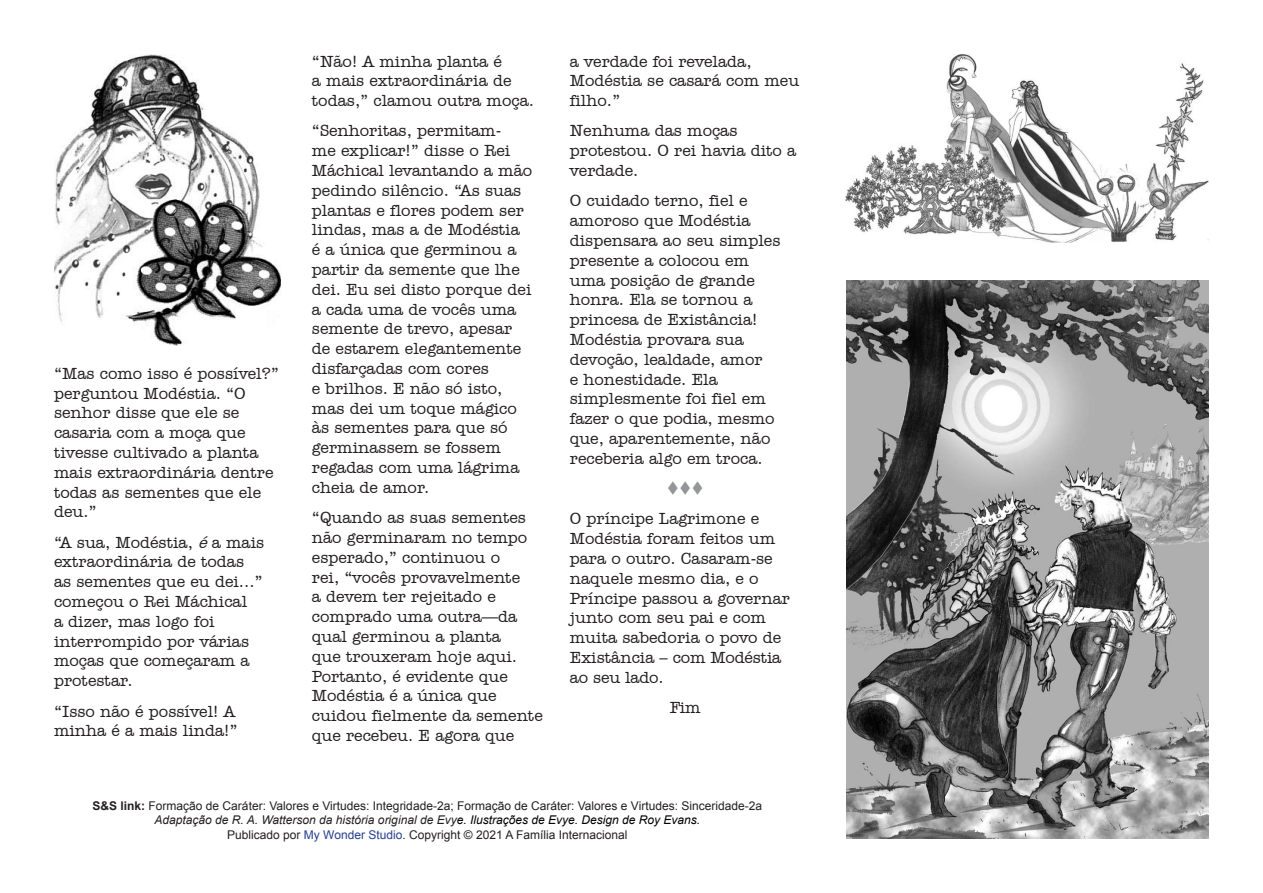
<style>
.page{position:relative;width:1263px;height:893px;background:#fff}
.page>*{position:absolute;margin:0;border:0;box-sizing:border-box;transform-origin:0 0}
.t1{font:500 16.5px/19.8px "Amer Typewriter IT Cby BT";color:#231f20}
.t2{font:16.5px "Wingdings";color:#939598}
.t3{font:12px/14.4px "Arial";color:#231f20;text-align:center}
.s1{font-style:italic}
.s2{font-weight:700}
.s3{font-style:italic;color:#000}
.s4{color:#253f8e}
</style>
<div class="page">
<img style="left:54px;top:54px;width:226px;height:291px">
<img style="left:846px;top:54px;width:363px;height:188px">
<img style="left:846px;top:280px;width:363px;height:559px">
<p class="t1" style="left:54px;top:363px;width:226px">“Mas como isso é possível?” perguntou Modéstia. “O senhor disse que ele se casaria com a moça que tivesse cultivado a planta mais extraordinária dentre todas as sementes que ele deu.”</p>
<p class="t1" style="left:54px;top:532px;width:212px">“A sua, Modéstia, <span class="s1">é</span>a mais extraordinária de todas as sementes que eu dei...” começou o Rei Máchical<br>a dizer, mas logo foi interrompido por várias moças que começaram a protestar.</p>
<p class="t1" style="left:54px;top:701px;width:185px">“Isso não é possível! A minha é a mais linda!”</p>
<p class="t1" style="left:312px;top:51px;width:224px">“Não! A minha planta é<br>a mais extraordinária de todas,” clamou outra moça.</p>
<p class="t1" style="left:312px;top:121px;width:222px">“Senhoritas, permitam-<br>me explicar!” disse o Rei<br>Máchical levantando a mão pedindo silêncio. “As suas plantas e flores podem ser lindas, mas a de Modéstia é a única que germinou a partir da semente que lhe dei. Eu sei disto porque dei a cada uma de vocês uma semente de trevo, apesar de estarem elegantemente disfarçadas com cores<br>e brilhos. E não só isto, mas dei um toque mágico às sementes para que só germinassem se fossem regadas com uma lágrima cheia de amor.</p>
<p class="t1" style="left:312px;top:507px;width:232px">“Quando as suas sementes não germinaram no tempo esperado,” continuou o<br>rei, “vocês provavelmente<br>a devem ter rejeitado e comprado uma outra—da qual germinou a planta<br>que trouxeram hoje aqui.<br>Portanto, é evidente que<br>Modéstia é a única que cuidou fielmente da semente que recebeu. E agora que</p>
<p class="t1" style="left:570px;top:51px;width:231px">a verdade foi revelada,<br>Modéstia se casará com meu filho.”</p>
<p class="t1" style="left:570px;top:121px;width:228px">Nenhuma das moças protestou. O rei havia dito a verdade.</p>
<p class="t1" style="left:570px;top:191px;width:212px">O cuidado terno, fiel e amoroso que Modéstia dispensara ao seu simples presente a colocou em uma posição de grande honra. Ela se tornou a princesa de Existância!<br>Modéstia provara sua devoção, lealdade, amor<br>e honestidade. Ela simplesmente foi fiel em fazer o que podia, mesmo que, aparentemente, não receberia algo em troca.</p>
<p class="t2" style="left:667px;top:479px;width:38px">▼▼▼</p>
<p class="t1" style="left:570px;top:509px;width:222px">O príncipe Lagrimone e<br>Modéstia foram feitos um para o outro. Casaram-se naquele mesmo dia, e o<br>Príncipe passou a governar junto com seu pai e com muita sabedoria o povo de<br>Existância – com Modéstia ao seu lado.</p>
<p class="t1" style="left:670px;top:697px;width:32px">Fim</p>
<p class="t3" style="left:93px;top:798px;width:671px"><span class="s2">S&amp;S link:</span> Formação de Caráter: Valores e Virtudes: Integridade-2a; Formação de Caráter: Valores e Virtudes: Sinceridade-2a<br><span class="s1">Adaptação de R. A. Watterson da história original de Evy</span><span class="s3">e. Ilustrações de Evye. Design de Roy Evans.<br></span>Publicado por <span class="s4">My Wonder Studio</span>. Copyright © 2021 A Família Internacional</p>
</div>
